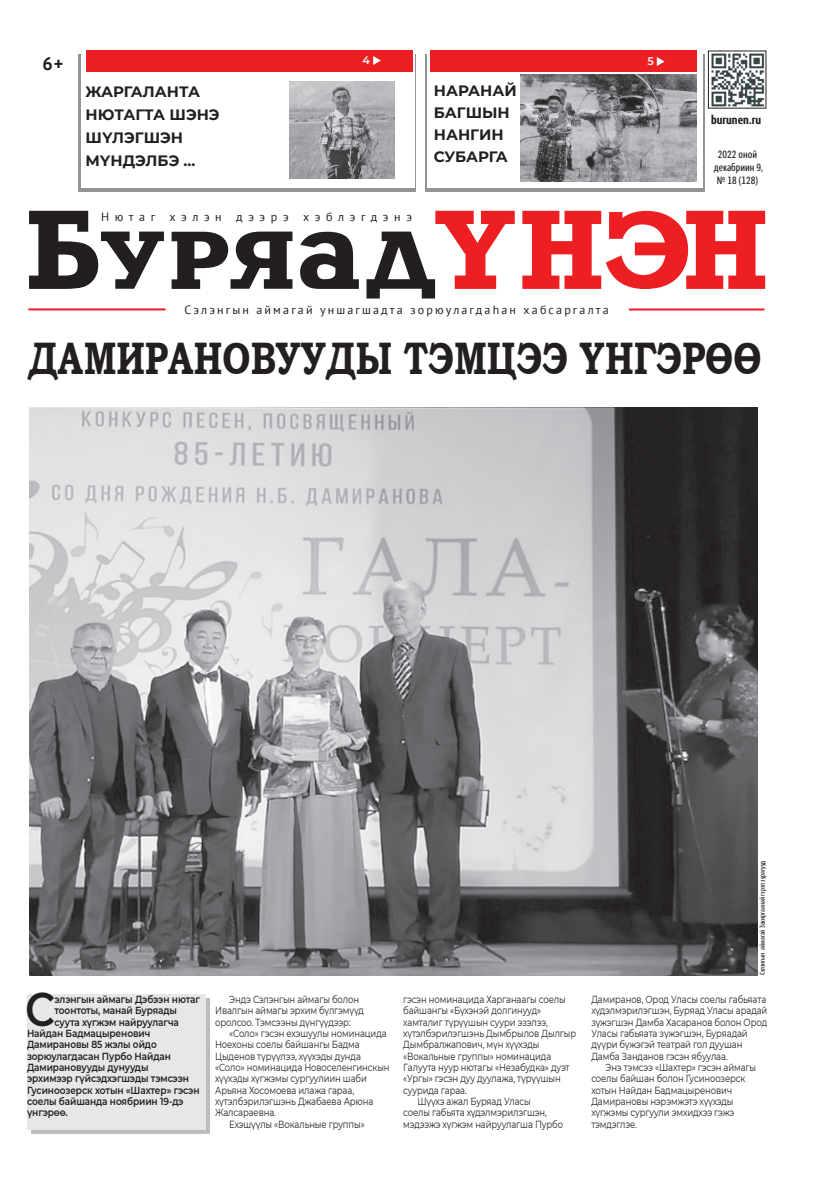
<style>
.page{position:relative;width:837px;height:1187px;background:#fff}
.page>*{position:absolute;margin:0;border:0;box-sizing:border-box;transform-origin:0 0}
.Основной_текст{font:600 47.2px "Montserrat";color:#231f20;scale:.88 1}
.Подзаголовок{font:700 45.5px "SL Bookman Old Style Cyr";color:#231f20;scale:.77 1}
.t1{font:700 18.2px "PT Sans";color:#231f20}
.t2{font:700 15px/23px "Montserrat";color:#231f20}
.t3{font:12px "PT Sans";letter-spacing:.18em;color:#231f20}
.t4{font:12px "PT Sans";letter-spacing:.47em;color:#231f20}
.t5{font:600 12px "Smarty Cond";color:#231f20}
.t6{font:600 11px "Montserrat";color:#fff}
.t7{font:10.5px "Smarty Cond";color:#231f20}
.Основной_текст-2{font:10.3px/11.3px "Montserrat";letter-spacing:-.01em;color:#231f20;scale:.82 1}
.Основной_текст-3{font:600 10.3px "Montserrat";letter-spacing:-.01em;color:#231f20;scale:.88 1}
.t8{font:7px "Smarty Cond";color:#231f20}
</style>
<div class="page">
<div style="left:31px;top:997px;width:178px;height:136px;background:#231f20;opacity:.3"></div>
<div style="left:27px;top:993px;width:178px;height:136px;background:#e6e7e9"></div>
<img style="left:711px;top:53px;width:53px;height:53px">
<hr style="left:28px;top:308px;width:138px;height:2px;background:#ee1f23">
<hr style="left:629px;top:308px;width:135px;height:2px;background:#ee1f23">
<svg style="left:300px;top:232px;width:59px;height:57px"></svg>
<svg style="left:29px;top:211px;width:135px;height:78px"></svg>
<svg style="left:172px;top:231px;width:120px;height:58px"></svg>
<svg style="left:366px;top:211px;width:149px;height:87px"></svg>
<svg style="left:522px;top:211px;width:243px;height:78px"></svg>
<div style="left:79px;top:54px;width:337px;height:138px;background:#919396"></div>
<div style="left:81px;top:52px;width:333px;height:136px;background:#fff"></div>
<div style="left:426px;top:54px;width:278px;height:138px;background:#919396"></div>
<div style="left:427px;top:52px;width:276px;height:136px;background:#fff"></div>
<div style="left:86px;top:50px;width:326px;height:22px;background:#ee1f23"></div>
<div style="left:431px;top:50px;width:266px;height:22px;background:#ee1f23"></div>
<svg style="left:373px;top:56px;width:8px;height:9px"></svg>
<svg style="left:657px;top:57px;width:7px;height:9px"></svg>
<img style="left:521px;top:75px;width:176px;height:106px">
<img style="left:29px;top:408px;width:728px;height:567px">
<img style="left:289px;top:81px;width:106px;height:98px">
<p class="t1" style="left:42px;top:52px;width:23px">6+</p>
<p class="t2" style="left:86px;top:79px;width:136px">ЖАРГАЛАНТА<br>НЮТАГТА ШЭНЭ</p>
<p class="t2" style="left:86px;top:125px;width:111px">ШҮЛЭГШЭН<br>МҮНДЭЛБЭ ...</p>
<p class="t6" style="left:363px;top:53px;width:9px">4</p>
<p class="t6" style="left:647px;top:54px;width:8px">5</p>
<p class="t2" style="left:434px;top:79px;width:84px;line-height:22px">НАРАНАЙ<br>БАГШЫН</p>
<p class="t2" style="left:434px;top:123px;width:75px;line-height:22px">НАНГИН<br>СУБАРГА</p>
<p class="t4" style="left:101px;top:209px;width:312px">Нютаг хэлэн дээрэ хэблэгдэнэ</p>
<p class="t3" style="left:185px;top:302px;width:426px">Сэлэнгын аймагай уншагшадта зорюулагдаһан хабсаргалта</p>
<p class="t5" style="left:711px;top:113px;width:52px">burunen.ru</p>
<p class="t7" style="left:718px;top:149px;width:41px">2022 оной</p>
<p class="t7" style="left:714px;top:161px;width:50px">декабриин 9,</p>
<p class="t7" style="left:717px;top:174px;width:43px">№ 18 (128)</p>
<p class="Подзаголовок" style="left:29px;top:325px;width:953px">ДАМИРАНОВУУДЫ ТЭМЦЭЭ ҮНГЭРӨӨ</p>
<p class="Основной_текст" style="left:25px;top:975px;width:35px">С</p>
<p class="Основной_текст-3" style="left:55px;top:991px;width:167px">элэнгын аймагы Дэбээн нютаг</p>
<p class="Основной_текст-3" style="left:55px;top:1003px;width:141px">тоонтоты, манай Буряады</p>
<p class="Основной_текст-3" style="left:55px;top:1014px;width:143px">суута хүгжэм найруулагча</p>
<p class="Основной_текст-3" style="left:27px;top:1026px;width:142px">Найдан Бадмацыренович</p>
<p class="Основной_текст-3" style="left:27px;top:1037px;width:149px">Дамирановы 85 жэлы ойдо</p>
<p class="Основной_текст-3" style="left:27px;top:1048px;width:165px">зорюулагдасан Пурбо Найдан</p>
<p class="Основной_текст-3" style="left:27px;top:1060px;width:140px">Дамирановууды дунууды</p>
<p class="Основной_текст-3" style="left:27px;top:1071px;width:186px">эрхимээр гүйсэдхэгшэды тэмсээн</p>
<p class="Основной_текст-3" style="left:27px;top:1082px;width:198px">Гусиноозерск хотын «Шахтер» гэсэн</p>
<p class="Основной_текст-3" style="left:27px;top:1094px;width:179px">соелы байшанда ноябриин 19-дэ</p>
<p class="Основной_текст-3" style="left:27px;top:1105px;width:48px">үнгэрөө.</p>
<p class="Основной_текст-2" style="left:215px;top:993px;width:183px;text-indent:14px">Эндэ Сэлэнгын аймагы болон<br>Ивалгын аймагы эрхим бүлгэмүүд оролсоо. Тэмсээны дүнгүүдээр:</p>
<p class="Основной_текст-2" style="left:215px;top:1027px;width:214px;text-indent:14px">«Соло» гэсэн ехэшуулы номинацида<br>Ноехоны соелы байшангы Бадма<br>Цыденов түрүүлээ, хүүхэды дунда «Соло» номинацида Новоселенгинскын хүүхэды хүгжэмы сургуулиин шаби<br>Арьяна Хосомоева илажа гараа, хүтэлбэрилэгшэнь Джабаева Арюна<br>Жалсараевна.</p>
<p class="Основной_текст-2" style="left:229px;top:1117px;width:167px">Ехэшүүлы «Вокальные группы»</p>
<p class="Основной_текст-2" style="left:403px;top:993px;width:212px">гэсэн номинацида Харганаагы соелы байшангы «Бүхэнэй долгинууд» хамталиг түрүүшын суури эзэлээ, хүтэлбэрилэгшэнь Дымбрылов Дылгыр<br>Дымбралжапович, мүн хүүхэды «Вокальные группы» номинацида<br>Галуута нуур нютагы «Незабудка» дуэт «Ургы» гэсэн дуу дуулажа, түрүүшын суурида гараа.</p>
<p class="Основной_текст-2" style="left:403px;top:1095px;width:196px;text-indent:14px">Шүүхэ ажал Буряад Уласы<br>соелы габьята хүдэлмэрилэгшэн, мэдээжэ хүгжэм найруулагша Пурбо</p>
<p class="t8" style="left:759px;top:975px;width:116px;rotate:-90deg">Сэлэнгын аймагай Захиргаанай гэрэл зурагууд</p>
<p class="Основной_текст-2" style="left:591px;top:993px;width:216px">Дамиранов, Ород Уласы соелы габьяата хүдэлмэрилэгшэн, Буряад Уласы арадай зүжэгшэн Дамба Хасаранов болон Ород Уласы габьяата зүжэгшэн, Буряадай дүүри бүжэгэй театрай гол дуушан Дамба Занданов гэсэн ябуулаа.</p>
<p class="Основной_текст-2" style="left:591px;top:1061px;width:202px;text-indent:14px">Энэ тэмсээ «Шахтер» гэсэн аймагы соелы байшан болон Гусиноозерск хотын Найдан Бадмацыренович<br>Дамирановы нэрэмжэтэ хүүхэды хүгжэмы сургуули эмхидхээ гэжэ тэмдэглэе.</p>
</div>
